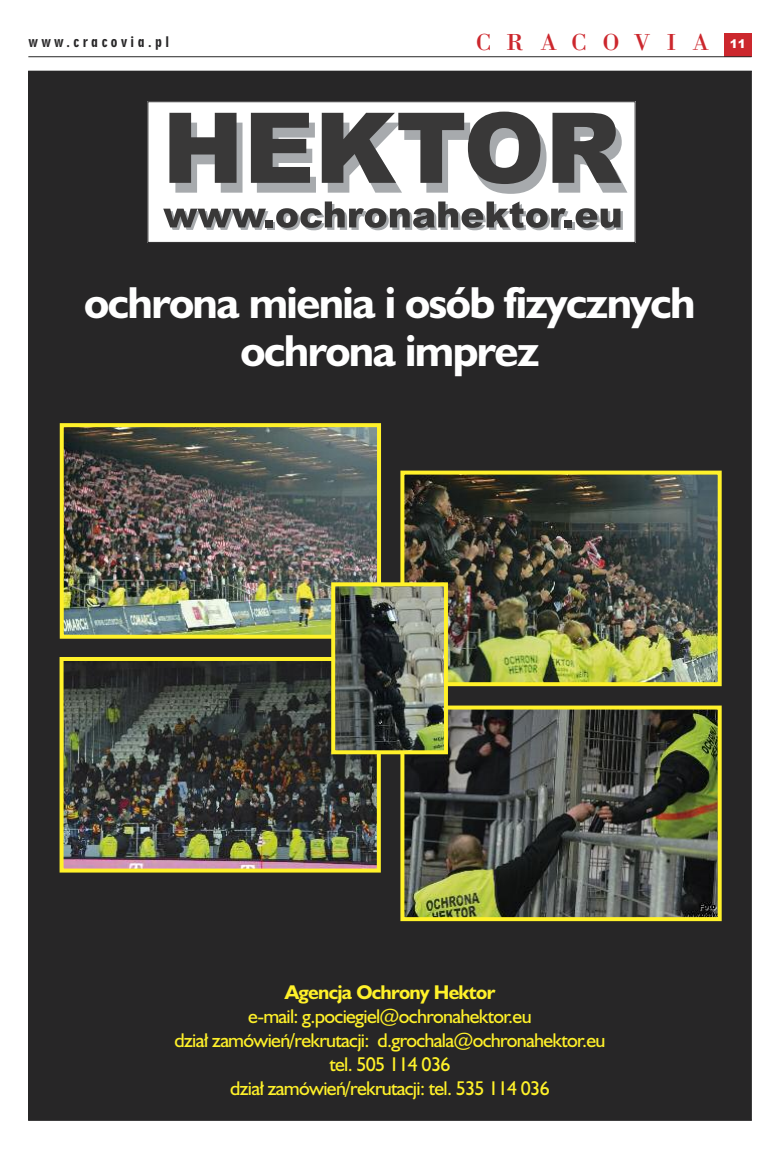
<style>
.page{position:relative;width:780px;height:1149px;background:#fff}
.page>*{position:absolute;margin:0;border:0;box-sizing:border-box;transform-origin:0 0}
.t1{font:700 45px/48px "Humanst 521 EU";letter-spacing:-.035em;color:#fff;text-align:center}
.t2{font:24px "Bodoni EU";letter-spacing:.65em;color:#cc272d}
.t3{font:20px/24px "Humanst 521 EU";letter-spacing:-.035em;color:#fff12a;text-align:center}
.t4{font:700 20px "Humanst 521 EU";letter-spacing:-.035em;color:#fff12a}
.t5{font:14px "Geometric 706 Blk Cn EU";letter-spacing:.25em;color:#272627}
.s1{font-family:"Arial";font-weight:900;font-size:12px;color:#fff}
</style>
<div class="page">
<div style="left:724px;top:33px;width:27px;height:24px;background:#cc272d"></div>
<hr style="left:28px;top:56px;width:723px;height:1px;background:#272627">
<div style="left:29px;top:71px;width:722px;height:1048px;background:#272627"></div>
<div style="left:150px;top:103px;width:483px;height:137px;background:#fff"></div>
<svg style="left:169px;top:113px;width:73px;height:79px;background:#777"></svg>
<svg style="left:251px;top:113px;width:65px;height:79px;background:#6d6d6e"></svg>
<svg style="left:322px;top:112px;width:224px;height:82px;background:#8c8c8c"></svg>
<svg style="left:552px;top:113px;width:75px;height:79px;background:#797979"></svg>
<svg style="left:268px;top:222px;width:7px;height:8px"></svg>
<svg style="left:568px;top:222px;width:6px;height:8px"></svg>
<svg style="left:163px;top:208px;width:105px;height:22px;background:#888989"></svg>
<div style="left:265px;top:220px;width:8px;height:7px;background:#393838"></div>
<svg style="left:276px;top:201px;width:292px;height:29px;background:#9c9c9d"></svg>
<div style="left:564px;top:220px;width:8px;height:7px;background:#393838"></div>
<svg style="left:575px;top:208px;width:48px;height:22px"></svg>
<div style="left:148px;top:101px;width:487px;height:141px;border:1px solid #272627"></div>
<img style="left:65px;top:428px;width:311px;height:205px">
<div style="left:60px;top:423px;width:321px;height:215px;border:4px solid #fff12a"></div>
<img style="left:405px;top:475px;width:311px;height:206px">
<div style="left:400px;top:470px;width:321px;height:216px;border:4px solid #fff12a"></div>
<img style="left:65px;top:661px;width:311px;height:206px">
<div style="left:60px;top:656px;width:321px;height:216px;border:4px solid #fff12a"></div>
<img style="left:405px;top:710px;width:311px;height:205px">
<div style="left:400px;top:705px;width:321px;height:215px;border:4px solid #fff12a"></div>
<img style="left:336px;top:587px;width:107px;height:162px">
<div style="left:331px;top:582px;width:117px;height:172px;border:4px solid #fff12a"></div>
<p class="t5" style="left:28px;top:33px;width:142px">www.cracovia.pl</p>
<p class="t2" style="left:475px;top:27px;width:272px">CRACOVIA <span class="s1">11</span></p>
<h1 class="t1" style="left:84px;top:278px;width:613px">ochrona mienia i osób fizycznych ochrona imprez</h1>
<p class="t4" style="left:285px;top:979px;width:212px">Agencja Ochrony Hektor</p>
<p class="t3" style="left:174px;top:1003px;width:432px">e-mail: g.pociegiel@ochronahektor.eu<br>dział zamówień/rekrutacji: d.grochala@ochronahektor.eu tel. 505 114 036<br>dział zamówień/rekrutacji: tel. 535 114 036</p>
</div>
